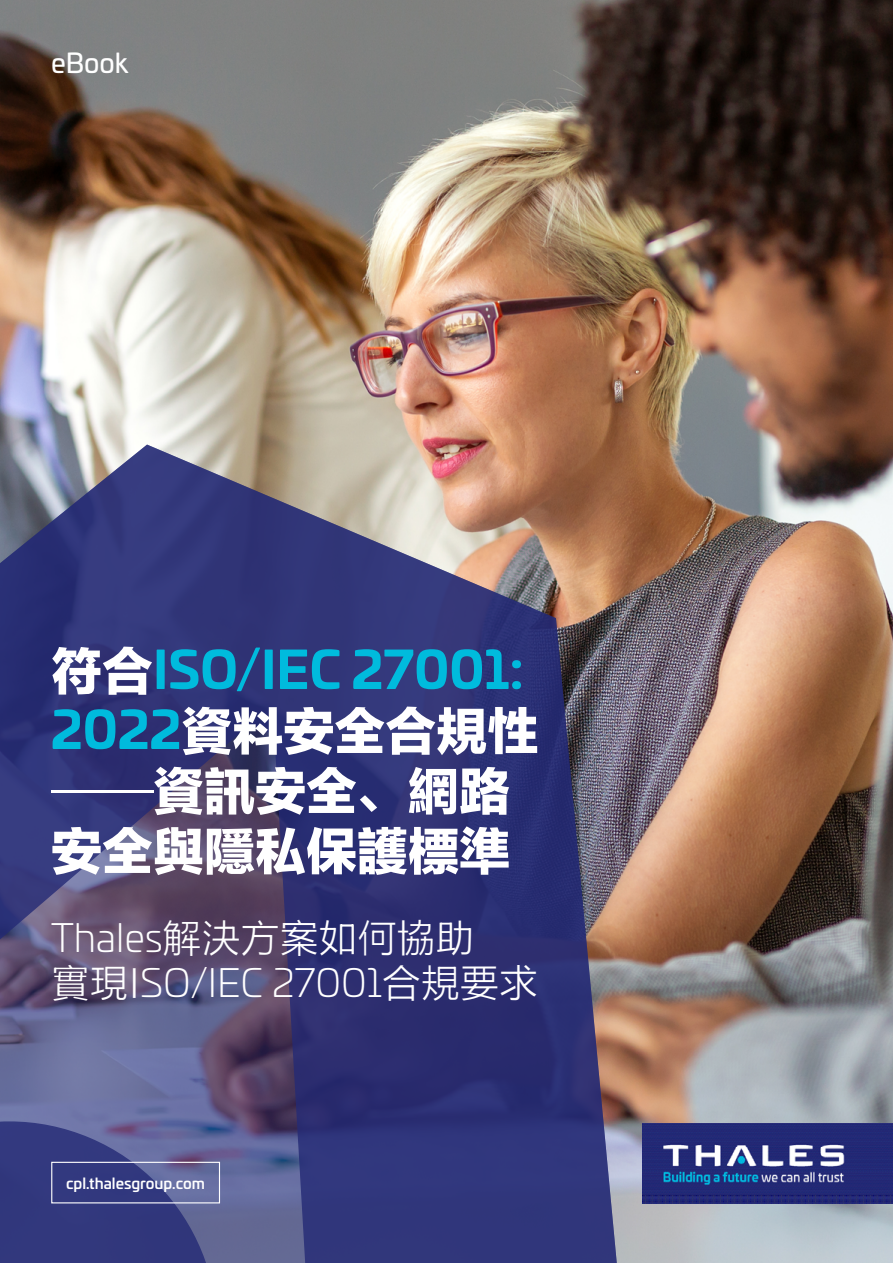
<style>
.page{position:relative;width:893px;height:1263px;background:#fff}
.page>*{position:absolute;margin:0;border:0;box-sizing:border-box;transform-origin:0 0}
.t1{font:51px/60px "FZLTTHK GBK1 0";color:#fff}
.t2{font:700 51px "Univia Pro";color:#0bd}
.t3{font:300 39px "Univia Pro";color:#fff}
.t4{font:39px "FZLTXHK";color:#fff}
.t5{font:27px "Univia Pro";color:#fff}
.t6{font:500 15px "Univia Pro";color:#fff}
.s1{font-family:"FZLTTHK GBK1 0";font-weight:400;color:#fff}
.s2{font-family:"Univia Pro";font-weight:700;color:#0bd}
.s3{font-family:"Univia Pro";font-weight:300}
.s4{font-family:"FZLTXHK";font-weight:400}
</style>
<div class="page">
<img style="left:0;top:0;width:893px;height:1263px">
<img style="left:0;top:443px;width:681px;height:820px">
<svg style="left:0;top:1092px;width:247px;height:171px;background:#4c518c"></svg>
<img style="left:642px;top:1124px;width:251px;height:80px">
<div style="left:51px;top:1162px;width:169px;height:41px;border:1px solid #fff"></div>
<p class="t5" style="left:51px;top:42px;width:79px">eBook</p>
<p class="t2" style="left:51px;top:629px;width:474px"><span class="s1">符合</span>ISO/IEC 27001:</p>
<p class="t1" style="left:51px;top:705px;width:489px"><span class="s2">2022</span>資料安全合規性──資訊安全、網路安全與隱私保護標準</p>
<p class="t4" style="left:51px;top:917px;width:425px"><span class="s3">Thales</span>解決方案如何協助</p>
<p class="t3" style="left:51px;top:954px;width:489px"><span class="s4">實現I</span>SO/IEC 27001<span class="s4">合規要求</span></p>
<p class="t6" style="left:66px;top:1171px;width:141px">cpl.thalesgroup.com</p>
</div>
